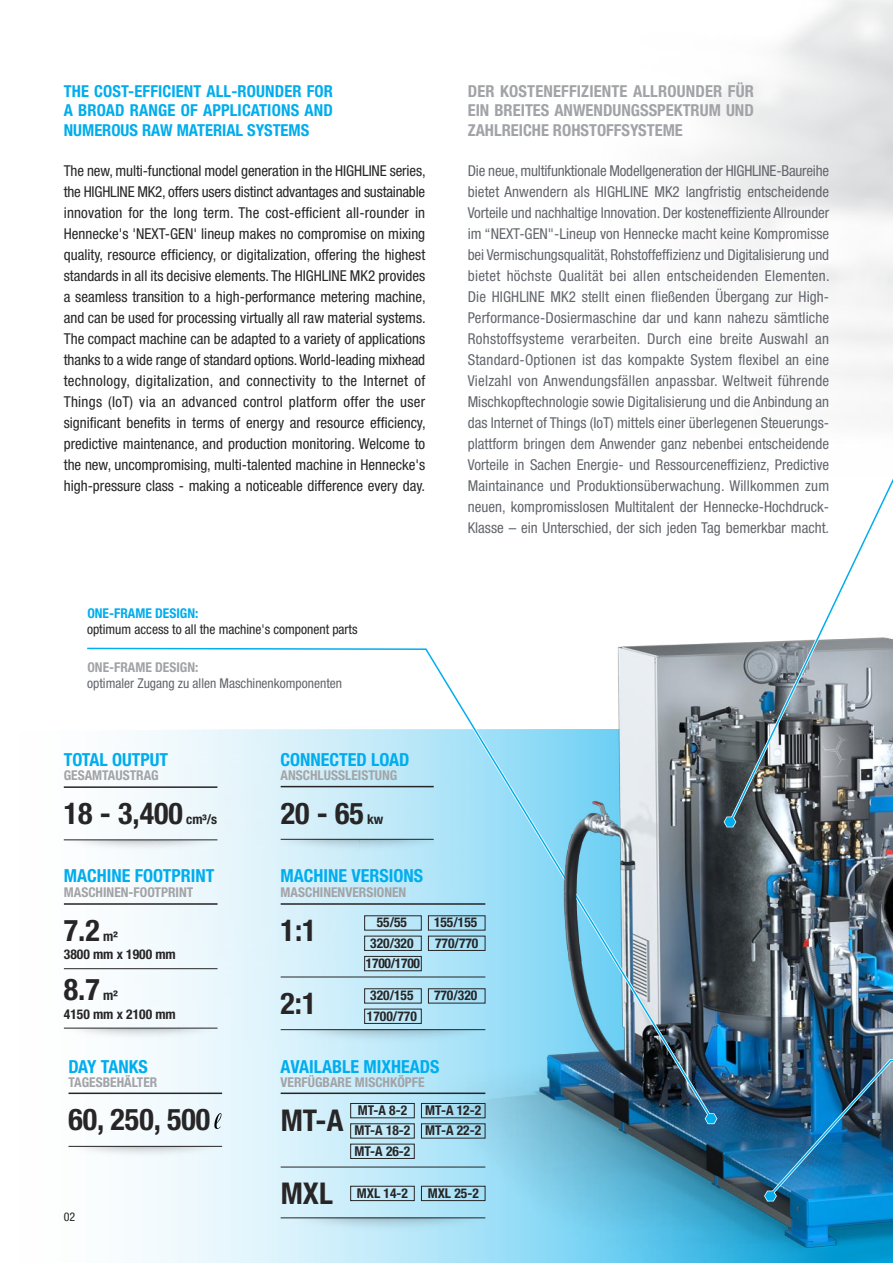
<style>
.page{position:relative;width:893px;height:1263px;background:#fff}
.page>*{position:absolute;margin:0;border:0;box-sizing:border-box;transform-origin:0 0}
.t1{font:700 condensed 30px "Helvetica Neue LT Pro";color:#272526}
.t2{font:700 condensed 18px "Helvetica Neue LT Pro";color:#00aded}
.t3{font:700 condensed 16.5px/19.5px "Helvetica Neue LT Pro";color:#a1a3a7;text-align:justify}
.t4{font:700 condensed 16.5px "Helvetica Neue LT Pro";letter-spacing:.01em;color:#00aded}
.t5{font:condensed 15px/21px "Helvetica Neue LT Pro";letter-spacing:.015em;color:#62666c;text-align:justify}
.t6{font:condensed 15px/21px "Helvetica Neue LT Pro";letter-spacing:.02em;color:#272526;text-align:justify}
.t7{font:700 condensed 13.5px "Helvetica Neue LT Pro";color:#272526}
.t8{font:700 condensed 13.5px "Helvetica Neue LT Pro";color:#a1a3a7}
.t9{font:condensed 13.5px "Helvetica Neue LT Pro";color:#272526}
.t10{font:condensed 13.5px "Helvetica Neue LT Pro";color:#62666c}
.t11{font:700 condensed 13.5px "Helvetica Neue LT Pro";color:#a2a5a8}
.t12{font:700 condensed 13.5px "Helvetica Neue LT Pro";color:#00aded}
.t13{font:700 condensed 13.5px "Helvetica Neue LT Pro";letter-spacing:-.02em;color:#272526}
.t14{font:condensed 12px "Helvetica Neue LT Pro";color:#272526}
</style>
<div class="page">
<svg style="left:63px;top:786px;width:276px;height:477px"></svg>
<img style="left:339px;top:642px;width:554px;height:621px">
<img style="left:764px;top:1057px;width:129px;height:144px">
<svg style="left:86px;top:647px;width:627px;height:473px"></svg>
<hr style="left:68px;top:1092px;width:154px;height:2px;background:#272526">
<hr style="left:64px;top:786px;width:153px;height:2px;background:#272526">
<hr style="left:64px;top:839px;width:153px;height:1px;background:#272526">
<hr style="left:68px;top:1146px;width:154px;height:1px;background:#272526">
<svg style="left:66px;top:1146px;width:155px;height:12px"></svg>
<hr style="left:281px;top:786px;width:153px;height:1px;background:#272526">
<hr style="left:281px;top:839px;width:153px;height:1px;background:#272526">
<svg style="left:63px;top:840px;width:155px;height:11px"></svg>
<svg style="left:214px;top:1113px;width:7px;height:16px"></svg>
<hr style="left:64px;top:903px;width:154px;height:2px;background:#272526">
<hr style="left:64px;top:968px;width:154px;height:1px;background:#272526">
<svg style="left:728px;top:241px;width:165px;height:583px"></svg>
<img style="left:544px;top:835px;width:62px;height:125px">
<svg style="left:281px;top:839px;width:152px;height:13px"></svg>
<svg style="left:289px;top:1218px;width:196px;height:14px"></svg>
<hr style="left:281px;top:903px;width:204px;height:2px;background:#272526">
<svg style="left:289px;top:1030px;width:196px;height:14px"></svg>
<div style="left:364px;top:936px;width:58px;height:15px;border:1px solid #272526"></div>
<div style="left:428px;top:936px;width:57px;height:15px;border:1px solid #272526"></div>
<hr style="left:281px;top:977px;width:204px;height:1px;background:#272526">
<div style="left:364px;top:956px;width:58px;height:15px;border:1px solid #272526"></div>
<div style="left:364px;top:988px;width:58px;height:15px;border:1px solid #272526"></div>
<div style="left:428px;top:988px;width:57px;height:15px;border:1px solid #272526"></div>
<div style="left:364px;top:1009px;width:58px;height:15px;border:1px solid #272526"></div>
<hr style="left:281px;top:1029px;width:204px;height:1px;background:#272526">
<hr style="left:281px;top:1167px;width:204px;height:1px;background:#272526">
<hr style="left:281px;top:1092px;width:204px;height:2px;background:#272526">
<div style="left:350px;top:1103px;width:65px;height:15px;border:1px solid #272526"></div>
<div style="left:350px;top:1144px;width:65px;height:15px;border:1px solid #272526"></div>
<div style="left:421px;top:1103px;width:64px;height:15px;border:1px solid #272526"></div>
<hr style="left:281px;top:1217px;width:204px;height:1px;background:#272526">
<div style="left:350px;top:1186px;width:65px;height:15px;border:1px solid #272526"></div>
<div style="left:421px;top:1186px;width:64px;height:15px;border:1px solid #272526"></div>
<svg style="left:63px;top:1028px;width:155px;height:12px"></svg>
<svg style="left:705px;top:1113px;width:12px;height:11px"></svg>
<svg style="left:724px;top:816px;width:12px;height:11px"></svg>
<p class="t4" style="left:64px;top:85px;width:271px">THE COST-EFFICIENT ALL-ROUNDER FOR</p>
<p class="t4" style="left:64px;top:105px;width:271px">A BROAD RANGE OF APPLICATIONS AND</p>
<p class="t4" style="left:64px;top:124px;width:247px">NUMEROUS RAW MATERIAL SYSTEMS</p>
<p class="t6" style="left:64px;top:162px;width:363px">The new, multi-functional model generation in the HIGHLINE series, the HIGHLINE MK2, offers users distinct advantages and sustainable innovation for the long term. The cost-efficient all-rounder in</p>
<p class="t6" style="left:64px;top:225px;width:363px">Hennecke's 'NEXT-GEN' lineup makes no compromise on mixing quality, resource efficiency, or digitalization, offering the highest standards in all its decisive elements. The HIGHLINE MK2 provides a seamless transition to a high-performance metering machine, and can be used for processing virtually all raw material systems.<br>The compact machine can be adapted to a variety of applications thanks to a wide range of standard options. World-leading mixhead technology, digitalization, and connectivity to the Internet of</p>
<p class="t6" style="left:64px;top:393px;width:363px">Things (IoT) via an advanced control platform offer the user</p>
<p class="t6" style="left:64px;top:414px;width:363px">significant benefits in terms of energy and resource efficiency, predictive maintenance, and production monitoring. Welcome to the new, uncompromising, multi-talented machine in Hennecke's high-pressure class - making a noticeable difference every day.</p>
<p class="t12" style="left:87px;top:608px;width:112px">ONE-FRAME DESIGN:</p>
<p class="t9" style="left:87px;top:624px;width:272px">optimum access to all the machine's component parts</p>
<p class="t8" style="left:87px;top:662px;width:112px">ONE-FRAME DESIGN:</p>
<p class="t10" style="left:87px;top:679px;width:256px">optimaler Zugang zu allen Maschinenkomponenten</p>
<p class="t2" style="left:64px;top:753px;width:106px">TOTAL OUTPUT</p>
<p class="t8" style="left:64px;top:771px;width:97px">GESAMTAUSTRAG</p>
<p class="t1" style="left:64px;top:802px;width:121px">18 - 3,400</p>
<p class="t7" style="left:186px;top:814px;width:33px">cm³/s</p>
<p class="t2" style="left:281px;top:753px;width:130px">CONNECTED LOAD</p>
<p class="t11" style="left:281px;top:771px;width:118px">ANSCHLUSSLEISTUNG</p>
<p class="t1" style="left:281px;top:802px;width:85px">20 - 65</p>
<p class="t7" style="left:367px;top:814px;width:18px">kw</p>
<p class="t3" style="left:468px;top:83px;width:288px">DER KOSTENEFFIZIENTE ALLROUNDER FÜR EIN BREITES ANWENDUNGSSPEKTRUM UND ZAHLREICHE ROHSTOFFSYSTEME</p>
<p class="t5" style="left:468px;top:162px;width:363px">Die neue, multifunktionale Modellgeneration der HIGHLINE-Baureihe bietet Anwendern als HIGHLINE MK2 langfristig entscheidende Vorteile und nachhaltige Innovation. Der kosteneffiziente Allrounder im “NEXT-GEN"-Lineup von Hennecke macht keine Kompromisse bei Vermischungsqualität, Rohstoffeffizienz und Digitalisierung und bietet höchste Qualität bei allen entscheidenden Elementen.</p>
<p class="t5" style="left:468px;top:288px;width:363px">Die HIGHLINE MK2 stellt einen fließenden Übergang zur High-</p>
<p class="t5" style="left:468px;top:309px;width:363px">Performance-Dosiermaschine dar und kann nahezu sämtliche</p>
<p class="t5" style="left:468px;top:330px;width:363px">Rohstoffsysteme verarbeiten. Durch eine breite Auswahl an</p>
<p class="t5" style="left:468px;top:351px;width:363px">Standard-Optionen ist das kompakte System flexibel an eine</p>
<p class="t5" style="left:468px;top:372px;width:363px">Vielzahl von Anwendungsfällen anpassbar. Weltweit führende Mischkopftechnologie sowie Digitalisierung und die Anbindung an das Internet of Things (IoT) mittels einer überlegenen Steuerungs&shy;plattform bringen dem Anwender ganz nebenbei entscheidende Vorteile in Sachen Energie- und Ressourceneffizienz, Predictive Maintainance und Produktionsüberwachung. Willkommen zum neuen, kompromisslosen Multitalent der Hennecke-Hochdruck-Klasse – ein Unterschied, der sich jeden Tag bemerkbar macht.</p>
<p class="t2" style="left:64px;top:869px;width:152px">MACHINE FOOTPRINT</p>
<p class="t8" style="left:64px;top:887px;width:131px">MASCHINEN-FOOTPRINT</p>
<p class="t1" style="left:64px;top:919px;width:38px">7.2</p>
<p class="t7" style="left:103px;top:931px;width:16px">m²</p>
<p class="t7" style="left:64px;top:950px;width:113px">3800 mm x 1900 mm</p>
<p class="t1" style="left:64px;top:979px;width:38px">8.7</p>
<p class="t7" style="left:103px;top:990px;width:16px">m²</p>
<p class="t7" style="left:64px;top:1009px;width:113px">4150 mm x 2100 mm</p>
<p class="t2" style="left:68px;top:1060px;width:81px">DAY TANKS</p>
<p class="t8" style="left:68px;top:1078px;width:90px">TAGESBEHÄLTER</p>
<p class="t1" style="left:68px;top:1108px;width:143px">60, 250, 500</p>
<p class="t14" style="left:64px;top:1213px;width:13px">02</p>
<p class="t2" style="left:281px;top:869px;width:144px">MACHINE VERSIONS</p>
<p class="t8" style="left:281px;top:887px;width:127px">MASCHINENVERSIONEN</p>
<p class="t1" style="left:281px;top:919px;width:38px">1:1</p>
<p class="t7" style="left:377px;top:918px;width:32px">55/55</p>
<p class="t7" style="left:434px;top:918px;width:45px">155/155</p>
<p class="t7" style="left:370px;top:938px;width:45px">320/320</p>
<p class="t7" style="left:435px;top:938px;width:45px">770/770</p>
<p class="t13" style="left:366px;top:958px;width:56px">1700/1700</p>
<p class="t1" style="left:281px;top:992px;width:38px">2:1</p>
<p class="t7" style="left:370px;top:991px;width:45px">320/155</p>
<p class="t7" style="left:434px;top:991px;width:45px">770/320</p>
<p class="t7" style="left:367px;top:1011px;width:51px">1700/770</p>
<p class="t2" style="left:281px;top:1060px;width:160px">AVAILABLE MIXHEADS</p>
<p class="t8" style="left:281px;top:1078px;width:146px">VERFÜGBARE MISCHKÖPFE</p>
<p class="t7" style="left:358px;top:1105px;width:51px">MT-A 8-2</p>
<p class="t7" style="left:354px;top:1126px;width:57px">MT-A 18-2</p>
<p class="t7" style="left:425px;top:1126px;width:57px">MT-A 22-2</p>
<p class="t7" style="left:354px;top:1146px;width:57px">MT-A 26-2</p>
<p class="t7" style="left:425px;top:1105px;width:57px">MT-A 12-2</p>
<p class="t1" style="left:281px;top:1110px;width:64px">MT-A</p>
<p class="t1" style="left:281px;top:1183px;width:54px">MXL</p>
<p class="t7" style="left:357px;top:1188px;width:53px">MXL 14-2</p>
<p class="t7" style="left:428px;top:1188px;width:53px">MXL 25-2</p>
</div>
